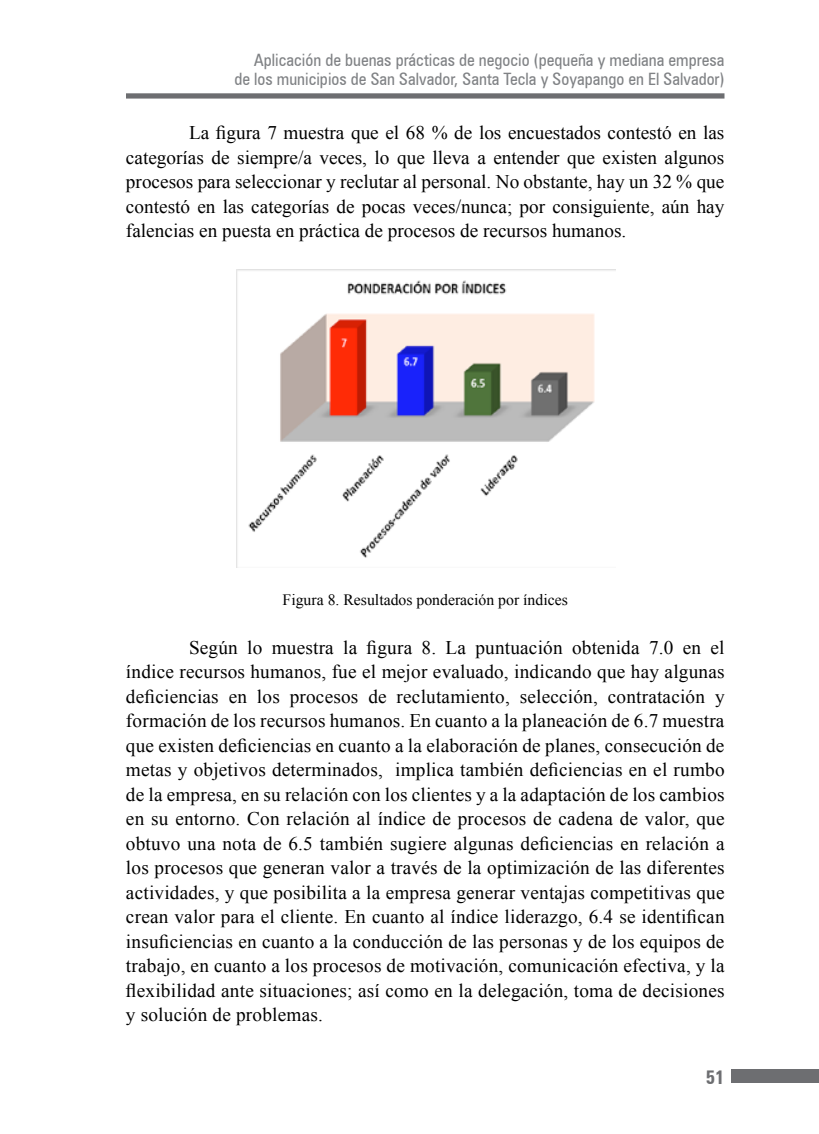
<style>
.page{position:relative;width:819px;height:1134px;background:#fff}
.page>*{position:absolute;margin:0;border:0;box-sizing:border-box;transform-origin:0 0}
.t1{font:19.25px/24.5px "Times New Roman";letter-spacing:.005em;color:#000;text-align:justify}
.t2{font:700 condensed 19.25px "Zurich BT";color:#6d6e71}
.t3{font:condensed 17.15px/19.2px "Zurich BT";color:#808285;text-align:right}
.t4{font:15.75px "Times New Roman";color:#000}
</style>
<div class="page">
<div style="left:126px;top:93px;width:598px;height:6px;background:#6d6e71"></div>
<div style="left:731px;top:1069px;width:88px;height:14px;background:#6d6e71"></div>
<img style="left:237px;top:270px;width:379px;height:298px">
<p class="t3" style="left:234px;top:50px;width:491px">Aplicación de buenas prácticas de negocio (pequeña y mediana empresa de los municipios de San Salvador, Santa Tecla y Soyapango en El Salvador)</p>
<p class="t1" style="left:126px;top:120px;width:600px;text-indent:63px">La figura 7 muestra que el 68 % de los encuestados contestó en las categorías de siempre/a veces, lo que lleva a entender que existen algunos procesos para seleccionar y reclutar al personal. No obstante, hay un 32 % que contestó en las categorías de pocas veces/nunca; por consiguiente, aún hay falencias en puesta en práctica de procesos de recursos humanos.</p>
<p class="t4" style="left:283px;top:589px;width:287px">Figura 8. Resultados ponderación por índices</p>
<p class="t1" style="left:126px;top:635px;width:600px;text-indent:63px">Según lo muestra la figura 8. La puntuación obtenida 7.0 en el índice recursos humanos, fue el mejor evaluado, indicando que hay algunas deficiencias en los procesos de reclutamiento, selección, contratación y formación de los recursos humanos. En cuanto a la planeación de 6.7 muestra que existen deficiencias en cuanto a la elaboración de planes, consecución de metas y objetivos determinados, implica también deficiencias en el rumbo de la empresa, en su relación con los clientes y a la adaptación de los cambios en su entorno. Con relación al índice de procesos de cadena de valor, que obtuvo una nota de 6.5 también sugiere algunas deficiencias en relación a los procesos que generan valor a través de la optimización de las diferentes actividades, y que posibilita a la empresa generar ventajas competitivas que crean valor para el cliente. En cuanto al índice liderazgo, 6.4 se identifican insuficiencias en cuanto a la conducción de las personas y de los equipos de trabajo, en cuanto a los procesos de motivación, comunicación efectiva, y la flexibilidad ante situaciones; así como en la delegación, toma de decisiones y solución de problemas.</p>
<p class="t2" style="left:706px;top:1065px;width:20px">51</p>
</div>
